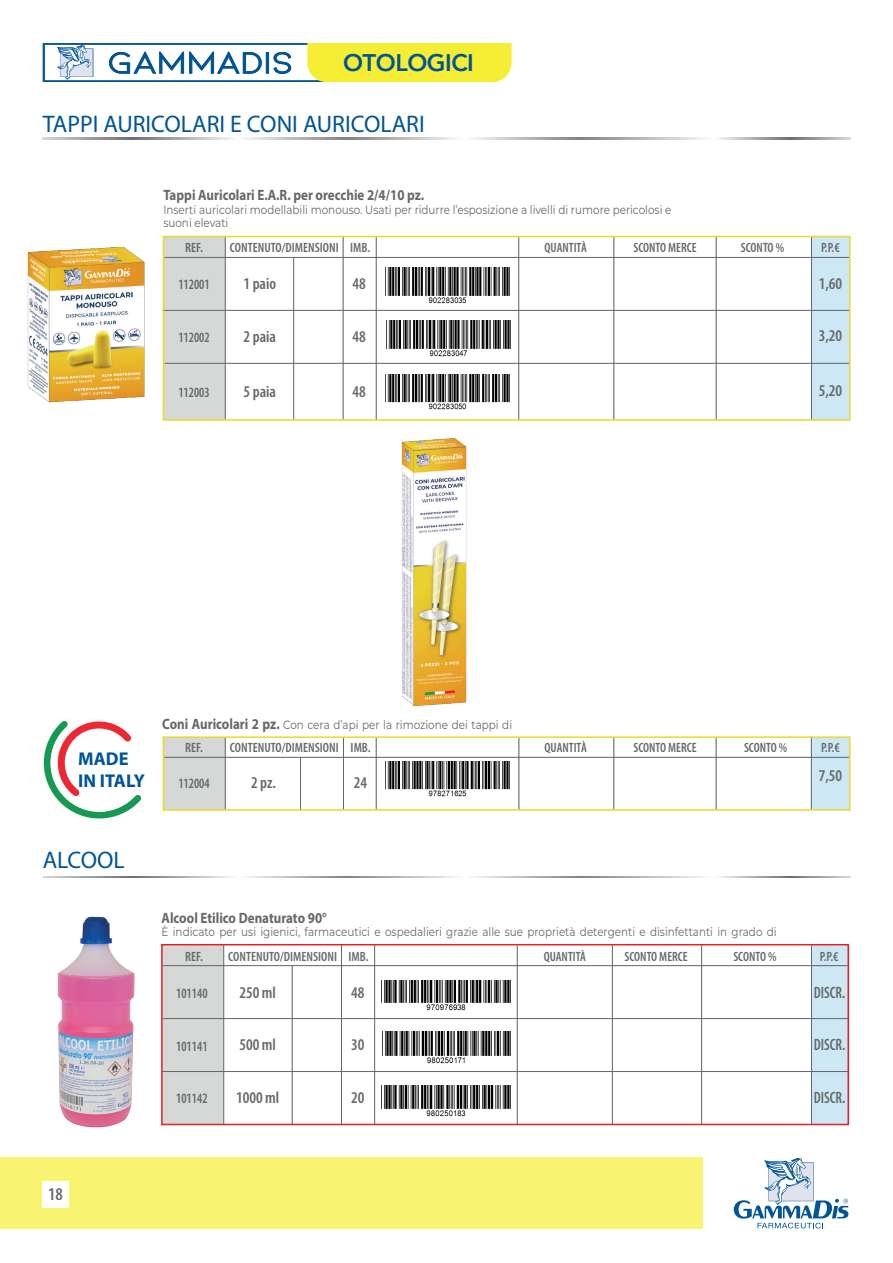
<style>
.page{position:relative;width:893px;height:1263px;background:#fff}
.page>*{position:absolute;margin:0;border:0;box-sizing:border-box;transform-origin:0 0}
.t1{font:31.5px "Kiona";color:#015495;scale:1.1 1}
.t2{font:24px "Myriad Pro";color:#015495}
.t3{font:800 24px "Avenir LT";letter-spacing:-.02em;color:#015495}
.t4{font:700 18.6px/22.4px "Myriad Pro";color:#015495}
.t5{font:600 condensed 18px "Myriad Pro";color:#656969}
.t6{font:600 condensed 16.5px "Myriad Pro";color:#656969}
.t7{font:600 condensed 16.5px "Myriad Pro";color:#656969;scale:.9 1}
.t8{font:700 15px "Myriad Pro";color:#656969;scale:.86 1}
.t9{font:600 condensed 14.25px "Myriad Pro";color:#656969;scale:.9 1}
.t10{font:600 condensed 13.5px "Myriad Pro";color:#656969;scale:.96 1}
.t11{font:600 condensed 13.5px "Myriad Pro";color:#656969}
.t12{font:12px/13.5px "Montserrat";color:#656969;scale:.87 1}
.s1{font-family:"Myriad Pro";font-weight:700;font-size:15px}
</style>
<div class="page">
<div style="left:0;top:1157px;width:702px;height:71px;background:#f8f371"></div>
<div style="left:43px;top:1181px;width:26px;height:26px;background:#fff"></div>
<div style="left:811px;top:945px;width:38px;height:179px;background:#cde7f5"></div>
<div style="left:161px;top:945px;width:62px;height:179px;background:#d6d7d7"></div>
<div style="left:812px;top:737px;width:38px;height:73px;background:#cde7f5"></div>
<div style="left:163px;top:737px;width:62px;height:72px;background:#d6d7d7"></div>
<div style="left:812px;top:237px;width:37px;height:183px;background:#cde7f5"></div>
<div style="left:163px;top:237px;width:62px;height:183px;background:#d6d7d7"></div>
<img style="left:57px;top:916px;width:78px;height:212px">
<svg style="left:43px;top:876px;width:808px;height:2px;background:#b5b6b9"></svg>
<hr style="left:292px;top:966px;width:1px;height:159px;background:#656969">
<hr style="left:612px;top:944px;width:1px;height:180px;background:#656969">
<hr style="left:701px;top:945px;width:1px;height:179px;background:#656969">
<hr style="left:341px;top:945px;width:1px;height:179px;background:#656969">
<hr style="left:374px;top:945px;width:1px;height:179px;background:#656969">
<hr style="left:223px;top:945px;width:1px;height:179px;background:#656969">
<hr style="left:163px;top:965px;width:686px;height:1px;background:#656969">
<hr style="left:163px;top:1018px;width:686px;height:1px;background:#656969">
<hr style="left:162px;top:1071px;width:687px;height:1px;background:#656969">
<hr style="left:517px;top:945px;width:1px;height:180px;background:#656969">
<div style="left:161px;top:944px;width:688px;height:181px;border:1px solid #ec1d26"></div>
<img style="left:381px;top:980px;width:129px;height:31px">
<img style="left:382px;top:1032px;width:129px;height:32px">
<img style="left:384px;top:1085px;width:127px;height:32px">
<hr style="left:293px;top:258px;width:1px;height:162px;background:#656969">
<hr style="left:613px;top:236px;width:1px;height:184px;background:#656969">
<hr style="left:716px;top:237px;width:1px;height:183px;background:#656969">
<hr style="left:811px;top:237px;width:1px;height:183px;background:#656969">
<hr style="left:811px;top:945px;width:1px;height:179px;background:#656969">
<hr style="left:343px;top:237px;width:1px;height:183px;background:#656969">
<hr style="left:376px;top:237px;width:1px;height:183px;background:#656969">
<hr style="left:225px;top:237px;width:1px;height:182px;background:#656969">
<hr style="left:165px;top:257px;width:684px;height:1px;background:#656969">
<hr style="left:163px;top:310px;width:686px;height:1px;background:#656969">
<hr style="left:165px;top:363px;width:684px;height:1px;background:#656969">
<hr style="left:518px;top:237px;width:1px;height:184px;background:#656969">
<div style="left:163px;top:236px;width:687px;height:185px;border:2px solid #e9d92e"></div>
<hr style="left:613px;top:738px;width:1px;height:71px;background:#656969">
<hr style="left:716px;top:738px;width:1px;height:72px;background:#656969">
<hr style="left:811px;top:736px;width:1px;height:73px;background:#656969">
<hr style="left:343px;top:737px;width:1px;height:72px;background:#656969">
<hr style="left:300px;top:757px;width:1px;height:54px;background:#656969">
<hr style="left:376px;top:738px;width:1px;height:72px;background:#656969">
<hr style="left:225px;top:737px;width:1px;height:72px;background:#656969">
<hr style="left:164px;top:757px;width:686px;height:1px;background:#656969">
<hr style="left:519px;top:738px;width:1px;height:71px;background:#656969">
<div style="left:163px;top:736px;width:687px;height:75px;border:2px solid #e9d92e"></div>
<img style="left:385px;top:762px;width:125px;height:35px">
<img style="left:385px;top:375px;width:125px;height:35px">
<img style="left:386px;top:321px;width:125px;height:36px">
<img style="left:385px;top:268px;width:125px;height:36px">
<svg style="left:43px;top:138px;width:807px;height:2px;background:#b5b6b9"></svg>
<svg style="left:734px;top:1158px;width:114px;height:70px"></svg>
<svg style="left:43px;top:721px;width:99px;height:98px"></svg>
<svg style="left:42px;top:43px;width:470px;height:40px"></svg>
<img style="left:27px;top:235px;width:139px;height:185px">
<img style="left:402px;top:438px;width:65px;height:269px">
<h1 class="t1" style="left:108px;top:45px;width:170px">GAMMADIS</h1>
<h2 class="t3" style="left:344px;top:49px;width:132px">OTOLOGICI</h2>
<h2 class="t2" style="left:43px;top:109px;width:383px">TAPPI AURICOLARI E CONI AURICOLARI</h2>
<p class="t8" style="left:163px;top:185px;width:305px">Tappi Auricolari E.A.R. per orecchie 2/4/10 pz.</p>
<p class="t12" style="left:163px;top:202px;width:585px">Inserti auricolari modellabili monouso. Usati per ridurre l’esposizione a livelli di rumore pericolosi e suoni elevati</p>
<p class="t11" style="left:185px;top:240px;width:19px">REF.</p>
<p class="t11" style="left:230px;top:240px;width:142px">CONTENUTO/DIMENSIONI IMB.</p>
<p class="t10" style="left:545px;top:239px;width:45px">QUANTITÀ</p>
<p class="t10" style="left:633px;top:240px;width:67px">SCONTO MERCE</p>
<p class="t10" style="left:741px;top:240px;width:46px">SCONTO %</p>
<p class="t10" style="left:821px;top:239px;width:21px">P.P.€</p>
<h3 class="t6" style="left:819px;top:273px;width:25px">1,60</h3>
<h3 class="t6" style="left:352px;top:273px;width:15px">48</h3>
<h3 class="t6" style="left:243px;top:274px;width:34px">1 paio</h3>
<h3 class="t6" style="left:244px;top:326px;width:34px">2 paia</h3>
<p class="t9" style="left:178px;top:276px;width:36px">112001</p>
<h3 class="t6" style="left:819px;top:326px;width:25px">3,20</h3>
<h3 class="t6" style="left:352px;top:326px;width:15px">48</h3>
<p class="t9" style="left:178px;top:328px;width:36px">112002</p>
<p class="t9" style="left:178px;top:383px;width:36px">112003</p>
<h3 class="t6" style="left:244px;top:381px;width:34px">5 paia</h3>
<h3 class="t6" style="left:352px;top:381px;width:15px">48</h3>
<h3 class="t6" style="left:819px;top:380px;width:25px">5,20</h3>
<h3 class="t4" style="left:78px;top:746px;width:68px">MADE<br>IN ITALY</h3>
<p class="t12" style="left:162px;top:718px;width:404px"><span class="s1">Coni Auricolari 2 pz.</span> Con cera d’api per la rimozione dei tappi di</p>
<p class="t11" style="left:185px;top:739px;width:19px">REF.</p>
<p class="t11" style="left:230px;top:739px;width:142px">CONTENUTO/DIMENSIONI IMB.</p>
<p class="t10" style="left:545px;top:739px;width:45px">QUANTITÀ</p>
<p class="t10" style="left:633px;top:739px;width:67px">SCONTO MERCE</p>
<p class="t10" style="left:744px;top:739px;width:46px">SCONTO %</p>
<p class="t10" style="left:821px;top:739px;width:21px">P.P.€</p>
<p class="t9" style="left:178px;top:774px;width:36px">112004</p>
<h3 class="t6" style="left:251px;top:772px;width:27px">2 pz.</h3>
<h3 class="t6" style="left:354px;top:772px;width:15px">24</h3>
<h3 class="t6" style="left:819px;top:765px;width:25px">7,50</h3>
<h2 class="t2" style="left:43px;top:845px;width:84px">ALCOOL</h2>
<p class="t8" style="left:162px;top:908px;width:194px">Alcool Etilico Denaturato 90°</p>
<p class="t12" style="left:162px;top:925px;width:709px">È indicato per usi igienici, farmaceutici e ospedalieri grazie alle sue proprietà detergenti e disinfettanti in grado di</p>
<p class="t11" style="left:185px;top:948px;width:19px">REF.</p>
<p class="t11" style="left:228px;top:948px;width:142px">CONTENUTO/DIMENSIONI IMB.</p>
<p class="t10" style="left:544px;top:948px;width:45px">QUANTITÀ</p>
<p class="t10" style="left:625px;top:948px;width:67px">SCONTO MERCE</p>
<p class="t10" style="left:733px;top:948px;width:46px">SCONTO %</p>
<p class="t10" style="left:820px;top:948px;width:21px">P.P.€</p>
<p class="t9" style="left:176px;top:984px;width:36px">101140</p>
<h3 class="t6" style="left:239px;top:982px;width:38px">250 ml</h3>
<h3 class="t6" style="left:351px;top:982px;width:15px">48</h3>
<h3 class="t7" style="left:814px;top:982px;width:36px">DISCR.</h3>
<p class="t9" style="left:176px;top:1037px;width:36px">101141</p>
<h3 class="t6" style="left:239px;top:1034px;width:38px">500 ml</h3>
<h3 class="t6" style="left:351px;top:1035px;width:15px">30</h3>
<h3 class="t7" style="left:814px;top:1035px;width:36px">DISCR.</h3>
<p class="t9" style="left:176px;top:1089px;width:36px">101142</p>
<h3 class="t6" style="left:236px;top:1087px;width:45px">1000 ml</h3>
<h3 class="t6" style="left:351px;top:1087px;width:15px">20</h3>
<h3 class="t7" style="left:814px;top:1087px;width:36px">DISCR.</h3>
<h3 class="t5" style="left:48px;top:1183px;width:16px">18</h3>
</div>
